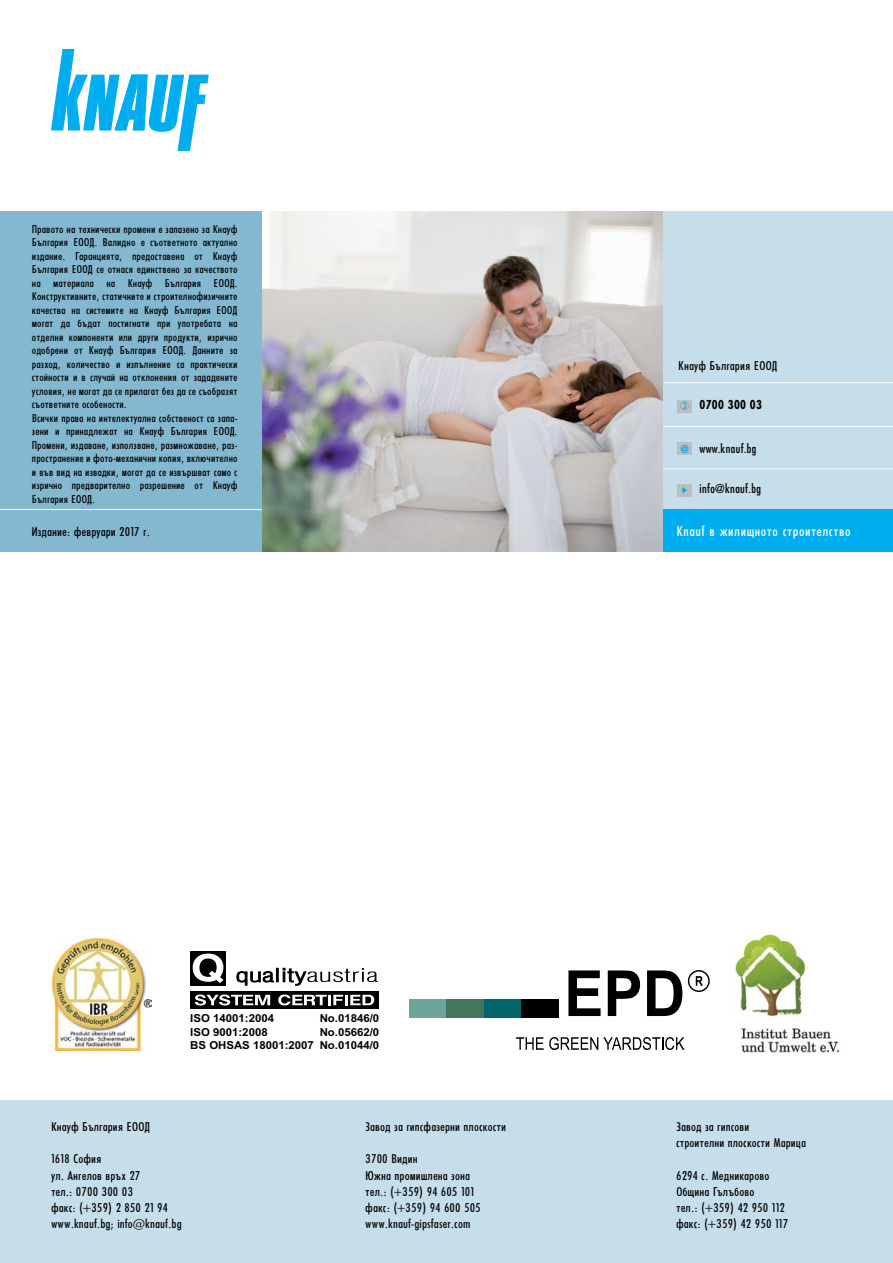
<style>
.page{position:relative;width:893px;height:1263px;background:#fff}
.page>*{position:absolute;margin:0;border:0;box-sizing:border-box;transform-origin:0 0}
.t1{font:15px "Futura Condenced Normal BT";letter-spacing:.03em;color:#fff}
.t2{font:13.5px/16.2px "Futura Condenced Normal BT";color:#000}
.t3{font:12px/13.5px "Futura Condenced Normal BT";color:#000}
.t4{font:condensed 12px "Futura";letter-spacing:.03em;color:#000}
.t5{font:700 condensed 12px "Futura";letter-spacing:.03em;color:#000}
.t6{font:700 11.1px/13.2px "Arial Narrow";color:#000;scale:1.26 1}
.t7{font:700 10.5px "Futura";color:#00aeef}
</style>
<div class="page">
<div style="left:0;top:1100px;width:893px;height:163px;background:#c6deea"></div>
<svg style="left:51px;top:49px;width:158px;height:102px"></svg>
<img style="left:262px;top:211px;width:401px;height:340px">
<div style="left:0;top:211px;width:262px;height:340px;background:#83b8d0"></div>
<hr style="left:0;top:509px;width:262px;height:1px;background:#fff">
<div style="left:663px;top:211px;width:230px;height:340px;background:#c6deea"></div>
<div style="left:663px;top:509px;width:230px;height:42px;background:#00aeef"></div>
<hr style="left:663px;top:382px;width:230px;height:1px;background:#fff">
<hr style="left:663px;top:426px;width:230px;height:1px;background:#fff">
<hr style="left:663px;top:468px;width:230px;height:1px;background:#fff">
<div style="left:677px;top:484px;width:15px;height:12px;background:#bcbec0"></div>
<svg style="left:682px;top:487px;width:5px;height:6px"></svg>
<div style="left:677px;top:442px;width:15px;height:13px;background:#bcbec0"></div>
<div style="left:677px;top:400px;width:15px;height:12px;background:#bcbec0"></div>
<img style="left:51px;top:936px;width:101px;height:114px">
<div style="left:190px;top:991px;width:189px;height:18px;background:#000"></div>
<div style="left:190px;top:951px;width:36px;height:35px;background:#000"></div>
<svg style="left:193px;top:953px;width:30px;height:30px"></svg>
<svg style="left:236px;top:971px;width:38px;height:15px"></svg>
<div style="left:276px;top:968px;width:3px;height:14px;background:#000;border:1px solid #000"></div>
<svg style="left:283px;top:968px;width:95px;height:18px"></svg>
<svg style="left:195px;top:994px;width:75px;height:11px"></svg>
<svg style="left:278px;top:994px;width:96px;height:11px"></svg>
<img style="left:735px;top:934px;width:105px;height:119px">
<div style="left:409px;top:999px;width:37px;height:18px;background:#6ea59a"></div>
<div style="left:446px;top:999px;width:38px;height:18px;background:#46755f"></div>
<div style="left:484px;top:999px;width:37px;height:18px;background:#02656c"></div>
<div style="left:521px;top:999px;width:38px;height:18px;background:#000"></div>
<svg style="left:568px;top:970px;width:33px;height:46px"></svg>
<svg style="left:608px;top:970px;width:32px;height:46px"></svg>
<svg style="left:647px;top:970px;width:35px;height:46px"></svg>
<div style="left:688px;top:970px;width:22px;height:22px;border:1px solid #000;border-radius:50%"></div>
<svg style="left:696px;top:976px;width:7px;height:10px"></svg>
<svg style="left:516px;top:1037px;width:168px;height:13px"></svg>
<p class="t3" style="left:32px;top:223px;width:207px">Правото на технически промени е запазено за „Кнауф България” ЕООД. Валидно е съответното актуално издание. Гаранцията, предоставена от „Кнауф България” ЕООД се отнася единствено за качеството на материала на „Кнауф България” ЕООД.<br>Конструктивните, статичните и строителнофизичните качества на системите на „Кнауф България” ЕООД могат да бъдат постигнати при употребата на отделни компоненти или други продукти, изрично одобрени от „Кнауф България” ЕООД. Данните за разход, количество и изпълнение са практически стойности и в случай на отклонения от зададените условия, не могат да се прилагат без да се съобразят съответните особености.<br>Всички права на интелектуална собственост са запа&shy;зени и принадлежат на „Кнауф България” ЕООД.<br>Промени, издаване, използване, размножаване, раз&shy;пространение и фото-механични копия, включително и във вид на извадки, могат да се извършват само с изрично предварително разрешение от Кнауф България” ЕООД.</p>
<p class="t2" style="left:678px;top:358px;width:101px">Кнауф България EООД</p>
<p class="t7" style="left:681px;top:442px;width:9px">@</p>
<p class="t5" style="left:699px;top:397px;width:64px">0700 300 03</p>
<p class="t4" style="left:699px;top:441px;width:58px">www.knauf.bg</p>
<p class="t4" style="left:699px;top:482px;width:63px">info@knauf.bg</p>
<p class="t2" style="left:31px;top:524px;width:120px">Издание: февруари 2017 г.</p>
<p class="t1" style="left:676px;top:524px;width:176px">Knauf в жилищното строителство</p>
<p class="t6" style="left:190px;top:1011px;width:100px">ISO 14001:2004<br>ISO 9001:2008<br>BS OHSAS 18001:2007</p>
<p class="t6" style="left:320px;top:1011px;width:49px;text-align:justify">No.01846/0<br>No.05662/0<br>No.01044/0</p>
<p class="t2" style="left:51px;top:1119px;width:101px">Кнауф България EООД</p>
<p class="t2" style="left:51px;top:1151px;width:132px">1618 София<br>ул. Ангелов връх 27<br>тел.: 0700 300 03<br>факс: (+359) 2 850 21 94 www.knauf.bg; info@knauf.bg</p>
<p class="t2" style="left:365px;top:1119px;width:142px">Завод за гипсфазерни плоскости</p>
<p class="t2" style="left:365px;top:1151px;width:117px">3700 Видин<br>Южна промишлена зона тел.: (+359) 94 605 101 факс: (+359) 94 600 505 www.knauf-gipsfaser.com</p>
<p class="t2" style="left:676px;top:1119px;width:131px">Завод за гипсови<br>строителни плоскости Марица</p>
<p class="t2" style="left:676px;top:1167px;width:114px">6294 с. Медникарово<br>Община Гълъбово<br>тел.: (+359) 42 950 112 факс: (+359) 42 950 117</p>
</div>
